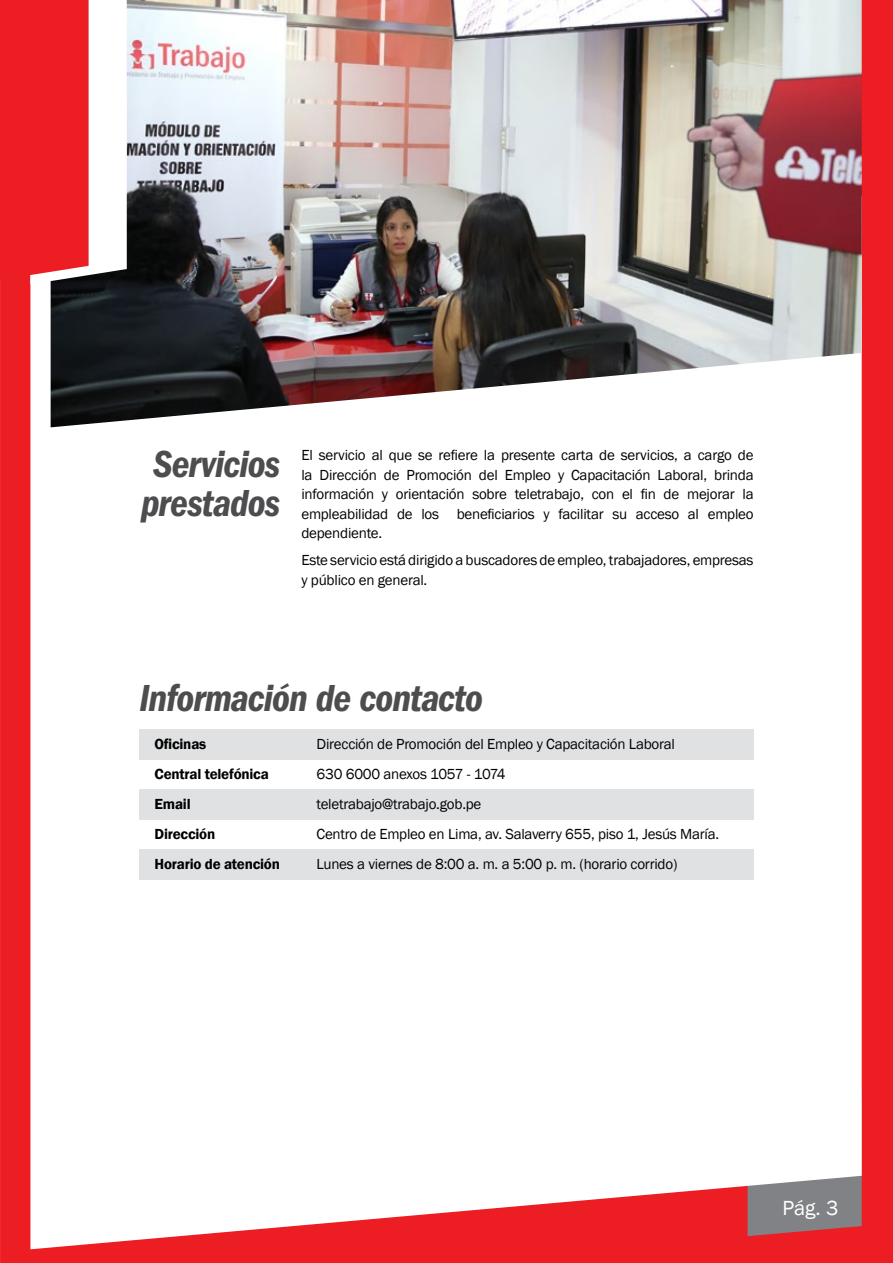
<style>
.page{position:relative;width:893px;height:1263px;background:#ed1d24}
.page>*{position:absolute;margin:0;border:0;box-sizing:border-box;transform-origin:0 0}
.t1{font:39px/39px "ITC Franklin Gothic Std Dm Cd It";letter-spacing:-.025em;color:#4d4d4f}
.t2{font:21px "Franklin Gothic";color:#fff}
.t3{font:15px/19.5px "Franklin Gothic";letter-spacing:-.015em;color:#000;text-align:justify}
.t4{font:600 15px "Franklin Gothic";letter-spacing:-.015em;color:#000}
</style>
<div class="page">
<div style="left:30px;top:284px;width:832px;height:965px;background:#fff"></div>
<div style="left:139px;top:789px;width:615px;height:31px;background:#e0e1e2"></div>
<div style="left:139px;top:849px;width:615px;height:31px;background:#e0e1e2"></div>
<div style="left:139px;top:729px;width:615px;height:31px;background:#e0e1e2"></div>
<img style="left:51px;top:0;width:811px;height:427px">
<svg style="left:0;top:0;width:127px;height:284px"></svg>
<h1 class="t1" style="left:141px;top:444px;width:141px">Servicios prestados</h1>
<p class="t3" style="left:301px;top:446px;width:454px">El servicio al que se refiere la presente carta de servicios, a cargo de la Dirección de Promoción del Empleo y Capacitación Laboral, brinda información y orientación sobre teletrabajo, con el fin de mejorar la empleabilidad de los beneficiarios y facilitar su acceso al empleo dependiente.</p>
<p class="t3" style="left:301px;top:551px;width:454px">Este servicio está dirigido a buscadores de empleo, trabajadores, empresas y público en general.</p>
<h1 class="t1" style="left:139px;top:679px;width:345px">Información de contacto</h1>
<p class="t4" style="left:155px;top:734px;width:53px">Oficinas</p>
<p class="t3" style="left:317px;top:734px;width:360px">Dirección de Promoción del Empleo y Capacitación Laboral</p>
<p class="t4" style="left:155px;top:764px;width:116px">Central telefónica</p>
<p class="t3" style="left:317px;top:764px;width:190px">630 6000 anexos 1057 - 1074</p>
<p class="t4" style="left:155px;top:794px;width:38px">Email</p>
<p class="t3" style="left:317px;top:794px;width:166px">teletrabajo@trabajo.gob.pe</p>
<p class="t4" style="left:155px;top:824px;width:62px">Dirección</p>
<p class="t3" style="left:317px;top:824px;width:404px">Centro de Empleo en Lima, av. Salaverry 655, piso 1, Jesús María.</p>
<p class="t4" style="left:155px;top:854px;width:127px">Horario de atención</p>
<p class="t3" style="left:317px;top:854px;width:362px">Lunes a viernes de 8:00 a. m. a 5:00 p. m. (horario corrido)</p>
<h2 class="t2" style="left:782px;top:1195px;width:57px">Pág. 3</h2>
</div>
